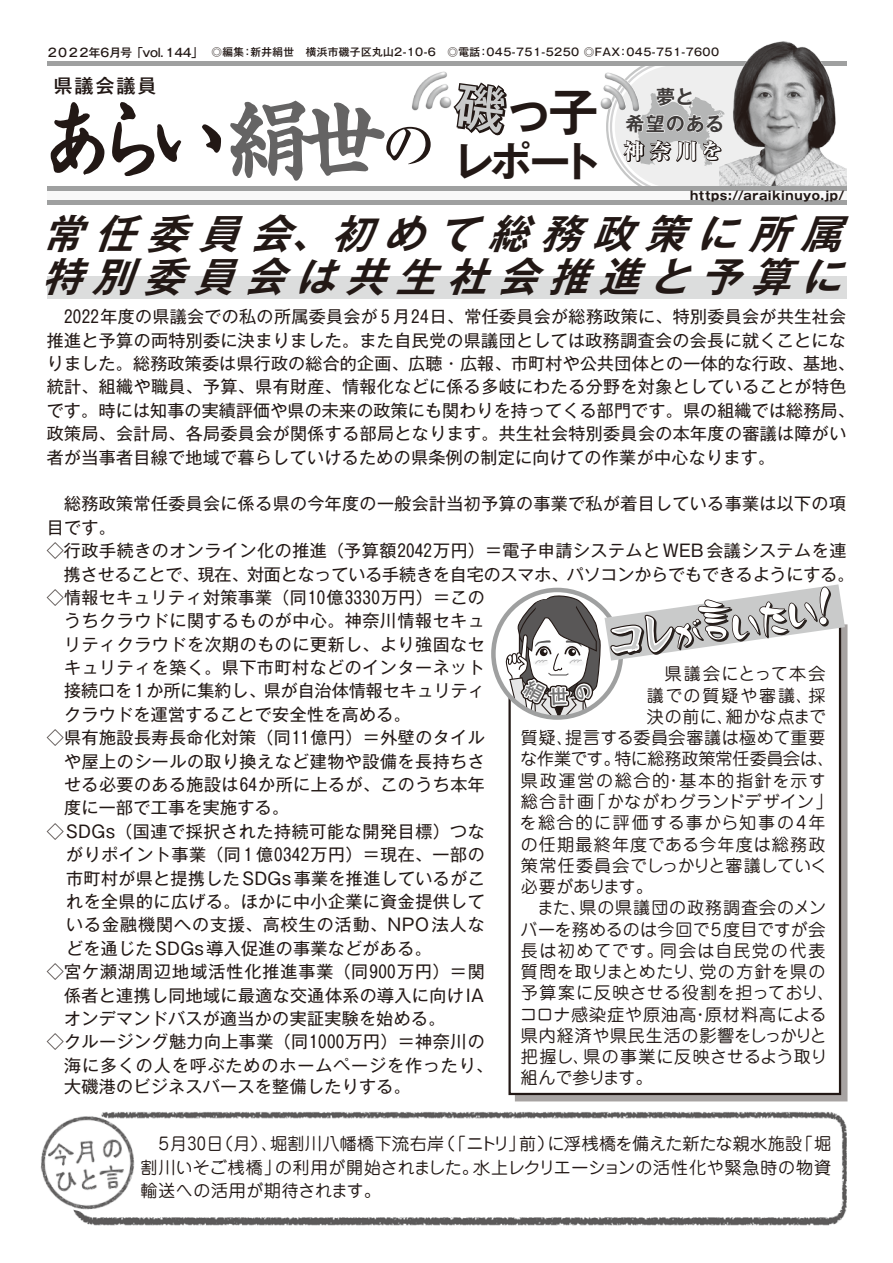
<style>
.page{position:relative;width:893px;height:1263px;background:#fff}
.page>*{position:absolute;margin:0;border:0;box-sizing:border-box;transform-origin:0 0}
.t1{font:88.95px "Sei Kai CB1 Std";letter-spacing:-.21em;color:#221815;scale:.94 1}
.t2{font:700 49.95px "Gothic MB101 Pro De";color:#221815}
.t3{font:700 41.4px "Gothic MB101 Pro De";color:#221815}
.t4{font:italic 700 40.35px/42.6px "Gothic MB101 Pr 6 De";color:#221815}
.t5{font:800 21.3px "Ryumin Pro";color:#fff}
.t6{font:700 19.2px/26.5px "Gothic MB101 Pro De";letter-spacing:.04em;color:#3e3a39;text-align:center}
.t7{font:500 19.2px "Gothic MB101 Pro";letter-spacing:.1em;color:#221815}
.t8{font:16.95px/23.4px "Gothic MB101 Pr 6 N";letter-spacing:.02em;color:#221815}
.t9{font:16.95px/23.4px "Jun 201 Pro";letter-spacing:.035em;color:#221815}
.t10{font:16.95px/21.3px "Jun 201 Pro";letter-spacing:.065em;color:#221815}
.t11{font:16.95px "Gothic MB101 Pr 6 N";letter-spacing:.06em;color:#221815}
.t12{font:16.95px "Gothic MB101 Pr 6 N";letter-spacing:-.005em;color:#221815}
.t13{font:16.95px/21.3px "Jun 201 Pro";color:#221815}
.t14{font:16.95px "Gothic MB101 Pr 6 N";letter-spacing:.04em;color:#221815}
.t15{font:16.95px "Jun 201 Pro";letter-spacing:.005em;color:#221815}
.t16{font:16.95px "Gothic MB101 Pr 6 N";color:#221815}
.t17{font:16.95px "Gothic MB101 Pr 6 N";letter-spacing:.055em;color:#221815}
.t18{font:16.95px/21.3px "Jun 201 Pro";letter-spacing:.06em;color:#221815}
.t19{font:16.95px "Jun 201 Pro";letter-spacing:.015em;color:#221815}
.t20{font:16.95px/21.3px "Jun 201 Pro";letter-spacing:.08em;color:#221815}
.t21{font:16.95px/21.3px "Jun 201 Pro";letter-spacing:.09em;color:#221815;text-align:right}
.t22{font:16.95px "Jun 201 Pro";letter-spacing:-.01em;color:#221815}
.t23{font:16.95px "Jun 201 Pro";letter-spacing:.105em;color:#221815}
.t24{font:16.95px "Jun 201 Pro";letter-spacing:.095em;color:#221815}
.t25{font:16.95px "Jun 201 Pro";letter-spacing:.07em;color:#221815}
.t26{font:16.95px "Jun 201 Pro";letter-spacing:.085em;color:#221815}
.t27{font:700 12px "Gothic MB101 Pr 6 N";letter-spacing:.05em;color:#221815}
.t28{font:500 11.7px "Gothic MB101 Pr 6";letter-spacing:-.065em;color:#221815}
.t29{font:500 10.65px "Gothic MB101 Pro";letter-spacing:.04em;color:#221815}
.s1{color:#656464}
.s2{font-family:"Ryumin Pro";font-weight:500;font-size:55.35px}
</style>
<div class="page">
<img style="left:94px;top:1112px;width:753px;height:114px">
<img style="left:40px;top:1112px;width:110px;height:113px">
<div style="left:47px;top:277px;width:799px;height:22px;background:#dcdddd"></div>
<div style="left:508px;top:618px;width:333px;height:477px;border:2px solid #221815"></div>
<svg style="left:493px;top:590px;width:128px;height:127px"></svg>
<hr style="left:47px;top:62px;width:799px;height:4px;background:#9fa0a0">
<div style="left:47px;top:187px;width:799px;height:17px;background:#f8f8f8"></div>
<hr style="left:47px;top:201px;width:799px;height:4px;background:#9fa0a0">
<svg style="left:50px;top:102px;width:171px;height:75px"></svg>
<svg style="left:230px;top:100px;width:155px;height:81px"></svg>
<img style="left:412px;top:71px;width:39px;height:40px">
<img style="left:600px;top:99px;width:3px;height:9px">
<img style="left:719px;top:41px;width:127px;height:145px">
<div style="left:47px;top:186px;width:799px;height:5px;background:#9fa0a0"></div>
<svg style="left:603px;top:64px;width:122px;height:122px"></svg>
<svg style="left:505px;top:584px;width:340px;height:133px"></svg>
<svg style="left:451px;top:82px;width:56px;height:54px"></svg>
<p class="t28" style="left:46px;top:43px;width:158px">２０２２年6月号「vol.１44「</p>
<p class="t29" style="left:250px;top:43px;width:231px">新井絹世　横浜市磯子区丸山2-10-6　◎電話</p>
<p class="t29" style="left:212px;top:43px;width:34px">◎編集</p>
<p class="t29" style="left:478px;top:43px;width:144px">：045-751-5250 ◎FAX</p>
<p class="t29" style="left:618px;top:43px;width:103px">：045-751-7600</p>
<p class="t29" style="left:242px;top:43px;width:12px">：</p>
<p class="t7" style="left:53px;top:69px;width:105px">県議会議員</p>
<h1 class="t1" style="left:35px;top:72px;width:428px">あらい<span class="s1">絹世</span><span class="s2">の</span></h1>
<h2 class="t2" style="left:504px;top:70px;width:96px">っ子</h2>
<h3 class="t3" style="left:453px;top:126px;width:151px">レポート</h3>
<p class="t6" style="left:626px;top:81px;width:100px">夢と<br>希望のある</p>
<p class="t5" style="left:623px;top:134px;width:101px">神奈川を</p>
<p class="t27" style="left:690px;top:185px;width:156px">https://araikinuyo.jp/</p>
<h3 class="t4" style="left:250px;top:211px;width:146px">会初</h3>
<h3 class="t4" style="left:146px;top:211px;width:65px">委</h3>
<h3 class="t4" style="left:539px;top:211px;width:65px">務</h3>
<h3 class="t4" style="left:644px;top:211px;width:65px">策</h3>
<h3 class="t4" style="left:748px;top:211px;width:65px">所</h3>
<h3 class="t4" style="left:487px;top:211px;width:65px">総</h3>
<h3 class="t4" style="left:93px;top:211px;width:65px">任</h3>
<h3 class="t4" style="left:41px;top:211px;width:824px">常<br>特別委員会は共生社会推進と予算に</h3>
<p class="t8" style="left:47px;top:304px;width:810px">　2022年度の県議会での私の所属委員会が 5 月24日、常任委員会が総務政策に、特別委員会が共生社会推進と予算の両特別委に決まりました。また自民党の県議団としては政務調査会の会長に就くことになりました。総務政策委は県行政の総合的企画、広聴・広報、市町村や公共団体との一体的な行政、基地、統計、組織や職員、予算、県有財産、情報化などに係る多岐にわたる分野を対象としていることが特色です。時には知事の実績評価や県の未来の政策にも関わりを持ってくる部門です。県の組織では総務局、政策局、会計局、各局委員会が関係する部局となります。共生社会特別委員会の本年度の審議は障がい者が当事者目線で地域で暮らしていけるための県条例の制定に向けての作業が中心なります。</p>
<p class="t8" style="left:47px;top:491px;width:801px">　総務政策常任委員会に係る県の今年度の一般会計当初予算の事業で私が着目している事業は以下の項</p>
<p class="t8" style="left:47px;top:514px;width:71px">目です。</p>
<p class="t8" style="left:47px;top:538px;width:801px">◇行政手続きのオンライン化の推進（予算額2042万円）＝電子申請システムとWEB会議システムを連</p>
<p class="t12" style="left:64px;top:560px;width:792px">携させることで、現在、対面となっている手続きを自宅のスマホ、パソコンからでもできるようにする。</p>
<p class="t8" style="left:47px;top:585px;width:440px">◇情報セキュリティ対策事業（同10億3330万円）＝この</p>
<p class="t8" style="left:64px;top:608px;width:422px">うちクラウドに関するものが中心。神奈川情報セキュ</p>
<p class="t8" style="left:64px;top:631px;width:422px">リティクラウドを次期のものに更新し、より強固なセ</p>
<p class="t8" style="left:64px;top:655px;width:422px">キュリティを築く。県下市町村などのインターネット</p>
<p class="t16" style="left:64px;top:677px;width:422px">接続口を 1 か所に集約し、県が自治体情報セキュリティ</p>
<p class="t8" style="left:64px;top:701px;width:348px">クラウドを運営することで安全性を高める。</p>
<p class="t8" style="left:47px;top:725px;width:440px">◇県有施設長寿長命化対策（同11億円）＝外壁のタイル</p>
<p class="t8" style="left:64px;top:748px;width:422px">や屋上のシールの取り換えなど建物や設備を長持ちさ</p>
<p class="t8" style="left:64px;top:772px;width:422px">せる必要のある施設は64か所に上るが、このうち本年</p>
<p class="t8" style="left:64px;top:795px;width:227px">度に一部で工事を実施する。</p>
<p class="t14" style="left:47px;top:817px;width:439px">◇SDGs（国連で採択された持続可能な開発目標）つな</p>
<p class="t8" style="left:66px;top:842px;width:420px">がりポイント事業（同 1 億0342万円）＝現在、一部の</p>
<p class="t8" style="left:66px;top:865px;width:420px">市町村が県と提携したSDGs事業を推進しているがこ</p>
<p class="t8" style="left:66px;top:889px;width:420px">れを全県的に広げる。ほかに中小企業に資金提供して</p>
<p class="t11" style="left:66px;top:911px;width:420px">いる金融機関への支援、高校生の活動、NPO法人な</p>
<p class="t8" style="left:66px;top:935px;width:367px">どを通じたSDGs導入促進の事業などがある。</p>
<p class="t11" style="left:47px;top:958px;width:439px">◇宮ケ瀬湖周辺地域活性化推進事業（同900万円）＝関</p>
<p class="t8" style="left:64px;top:982px;width:421px">係者と連携し同地域に最適な交通体系の導入に向けIA</p>
<p class="t8" style="left:64px;top:1005px;width:383px">オンデマンドバスが適当かの実証実験を始める。</p>
<p class="t8" style="left:47px;top:1029px;width:439px">◇クルージング魅力向上事業（同1000万円）＝神奈川の</p>
<p class="t17" style="left:64px;top:1051px;width:431px">海に多くの人を呼ぶためのホームページを作ったり、</p>
<p class="t8" style="left:64px;top:1074px;width:348px">大磯港のビジネスバースを整備したりする。</p>
<h3 class="t4" style="left:383px;top:211px;width:65px">め</h3>
<h3 class="t4" style="left:592px;top:211px;width:65px">政</h3>
<h3 class="t4" style="left:696px;top:211px;width:65px">に</h3>
<h3 class="t4" style="left:435px;top:211px;width:65px">て</h3>
<h3 class="t4" style="left:198px;top:211px;width:65px">員</h3>
<h3 class="t4" style="left:800px;top:211px;width:65px">属</h3>
<h3 class="t4" style="left:290px;top:211px;width:65px">、</h3>
<p class="t21" style="left:647px;top:661px;width:180px">　県議会にとって本会採</p>
<p class="t20" style="left:726px;top:683px;width:102px;text-indent:-79px">議での質疑や審議、細かな点まで</p>
<p class="t9" style="left:565px;top:704px;width:262px;line-height:21.3px;text-align:center">決の前に、<br>提言する委員会審議は極めて重要</p>
<p class="t9" style="left:521px;top:724px;width:54px">質疑、</p>
<p class="t15" style="left:614px;top:745px;width:221px">特に総務政策常任委員会は、</p>
<p class="t9" style="left:520px;top:745px;width:102px">な作業です。</p>
<p class="t18" style="left:589px;top:768px;width:245px;text-indent:-68px">県政運営の総合的<br>「かながわグランドデザイン「</p>
<p class="t23" style="left:665px;top:767px;width:162px">・基本的指針を示す</p>
<p class="t10" style="left:520px;top:789px;width:309px">総合計画<br>を総合的に評価する事から知事の4年の任期最終年度である今年度は総務政策常任委員会でしっかりと審議していく必要があります。</p>
<p class="t9" style="left:579px;top:894px;width:248px">県の県議団の政務調査会のメン</p>
<p class="t9" style="left:521px;top:894px;width:68px">　また、</p>
<p class="t19" style="left:521px;top:916px;width:306px">バーを務めるのは今回で5度目ですが会</p>
<p class="t24" style="left:660px;top:937px;width:167px">同会は自民党の代表</p>
<p class="t25" style="left:521px;top:937px;width:144px">長は初めてです。</p>
<p class="t22" style="left:521px;top:958px;width:186px">質問を取りまとめたり、</p>
<p class="t9" style="left:521px;top:979px;width:315px">予算案に反映させる役割を担っており、</p>
<p class="t9" style="left:705px;top:1001px;width:123px">原材料高による</p>
<p class="t26" style="left:699px;top:958px;width:128px">党の方針を県の</p>
<p class="t9" style="left:520px;top:1001px;width:178px">コロナ感染症や原油高</p>
<p class="t9" style="left:521px;top:1022px;width:307px">県内経済や県民生活の影響をしっかりと</p>
<p class="t9" style="left:583px;top:1043px;width:245px">県の事業に反映させるよう取り</p>
<p class="t9" style="left:692px;top:1001px;width:19px">・</p>
<p class="t13" style="left:521px;top:1044px;width:133px">把握し、<br>組んで参ります。</p>
<p class="t13" style="left:547px;top:1131px;width:256px">に浮桟橋を備えた新たな親水施設</p>
<p class="t9" style="left:141px;top:1130px;width:139px">　5月30 （日月）、</p>
<p class="t9" style="left:438px;top:1130px;width:89px">（「ニトリ」</p>
<p class="t9" style="left:519px;top:1130px;width:36px">前）</p>
<p class="t9" style="left:270px;top:1130px;width:176px">堀割川八幡橋下流右岸</p>
<p class="t9" style="left:796px;top:1130px;width:36px">「堀</p>
<p class="t15" style="left:275px;top:1154px;width:205px">の利用が開始されました。</p>
<p class="t9" style="left:141px;top:1154px;width:242px">割川いそご桟橋」<br>輸送への活用が期待されます。</p>
<p class="t9" style="left:473px;top:1154px;width:360px">水上レクリエーションの活性化や緊急時の物資</p>
</div>
